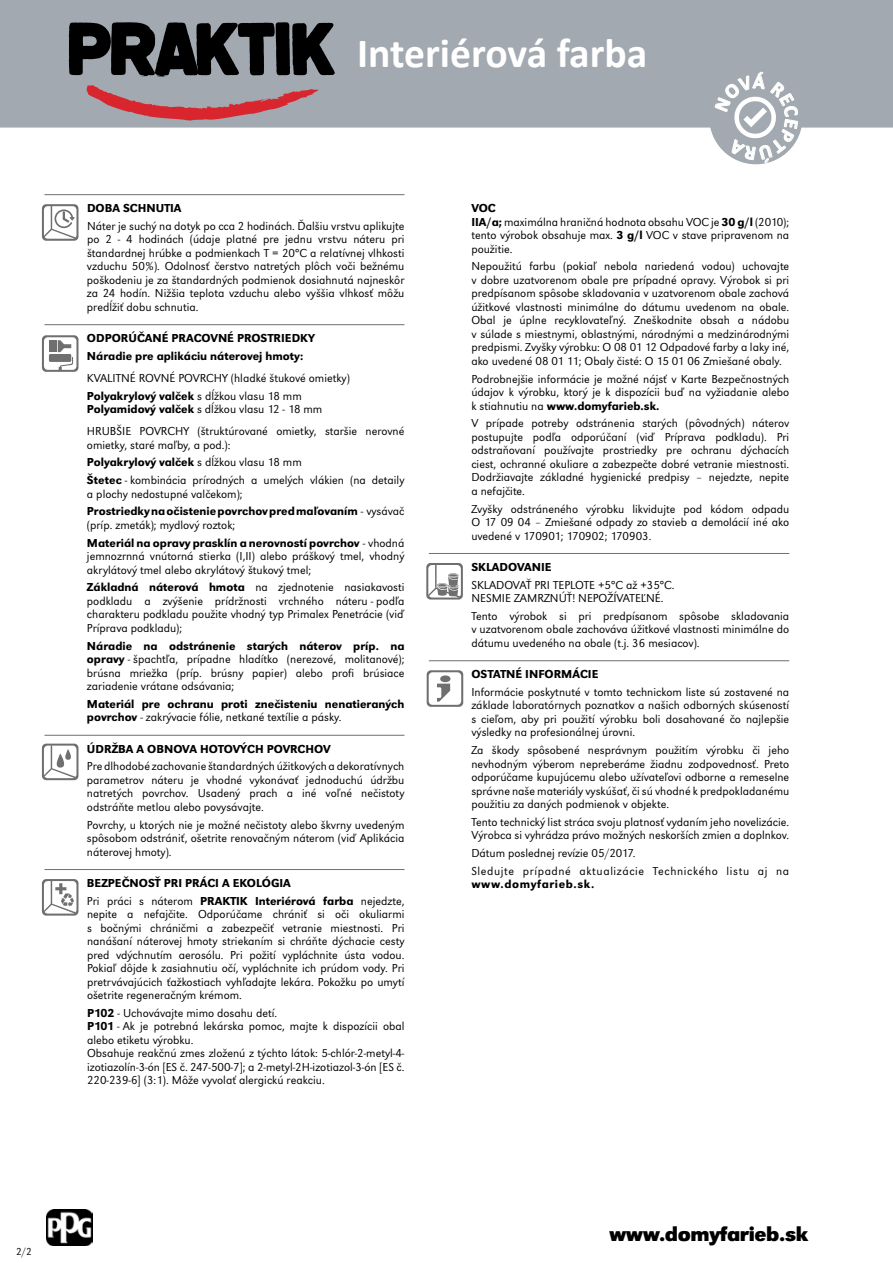
<style>
.page{position:relative;width:893px;height:1263px;background:#fff}
.page>*{position:absolute;margin:0;border:0;box-sizing:border-box;transform-origin:0 0}
.t1{font:700 41.7px "Calibri";color:#fff}
.t2{font:700 21px "URW Grotesk TCE";letter-spacing:-.02em;color:#000}
.t3{font:300 12px/13.5px "URW Grotesk TCE";color:#000;text-align:justify}
.t4{font:500 12px/17.7px "URW Grotesk TCE";color:#000}
.t5{font:300 12px/17.7px "URW Grotesk TCE";letter-spacing:.05em;color:#000}
.t6{font:500 12px "URW Grotesk TCE";letter-spacing:.05em;color:#000}
.t7{font:300 10.5px "URW Grotesk TCE";color:#000}
.s1{font-weight:500}
.s2{font-weight:300}
</style>
<div class="page">
<div style="left:0;top:0;width:893px;height:128px;background:#a2a9b0"></div>
<svg style="left:87px;top:85px;width:232px;height:36px;background:#b28088"></svg>
<svg style="left:69px;top:22px;width:266px;height:55px;background:#36383b"></svg>
<hr style="left:44px;top:194px;width:360px;height:1px;background:#706f6f">
<hr style="left:44px;top:324px;width:360px;height:1px;background:#706f6f">
<hr style="left:44px;top:735px;width:360px;height:1px;background:#706f6f">
<hr style="left:44px;top:869px;width:360px;height:1px;background:#706f6f">
<svg style="left:42px;top:204px;width:36px;height:37px"></svg>
<svg style="left:42px;top:335px;width:36px;height:37px"></svg>
<svg style="left:42px;top:744px;width:36px;height:36px"></svg>
<svg style="left:42px;top:879px;width:36px;height:37px"></svg>
<hr style="left:429px;top:553px;width:360px;height:1px;background:#706f6f">
<hr style="left:429px;top:660px;width:360px;height:1px;background:#706f6f">
<svg style="left:426px;top:563px;width:37px;height:36px"></svg>
<svg style="left:427px;top:670px;width:36px;height:37px"></svg>
<div style="left:709px;top:71px;width:93px;height:93px;background:#a2a9b0;border-radius:50%"></div>
<img style="left:47px;top:1210px;width:45px;height:35px">
<svg style="left:714px;top:19px;width:84px;height:146px"></svg>
<h1 class="t1" style="left:357px;top:27px;width:292px">Interiérová farba</h1>
<p class="t4" style="left:87px;top:199px;width:96px">DOBA SCHNUTIA</p>
<p class="t3" style="left:87px;top:219px;width:319px">Náter je suchý na dotyk po cca 2 hodinách. Ďalšiu vrstvu aplikujte po 2 - 4 hodinách (údaje platné pre jednu vrstvu náteru pri štandardnej hrúbke a podmienkach T = 20°C a relatívnej vlhkosti vzduchu 50%). Odolnosť čerstvo natretých plôch voči bežnému poškodeniu je za štandardných podmienok dosiahnutá najneskôr za 24 hodín. Nižšia teplota vzduchu alebo vyššia vlhkosť môžu predĺžiť dobu schnutia.</p>
<p class="t4" style="left:87px;top:329px;width:229px">ODPORÚČANÉ PRACOVNÉ PROSTRIEDKY<br>Náradie pre aplikáciu náterovej hmoty:</p>
<p class="t3" style="left:87px;top:369px;width:265px;line-height:17.7px">KVALITNÉ ROVNÉ POVRCHY (hladké štukové omietky)<br><span class="s1">Polyakrylový valček</span> s dĺžkou vlasu 18 mm</p>
<p class="t3" style="left:87px;top:398px;width:319px;line-height:22px"><span class="s1">Polyamidový valček</span> s dĺžkou vlasu 12 - 18 mm<br>HRUBŠIE POVRCHY (štruktúrované omietky, staršie nerovné</p>
<p class="t3" style="left:87px;top:436px;width:319px;line-height:17.7px;text-align:left">omietky, staré maľby, a pod.):<br><span class="s1">Polyakrylový valček</span> s dĺžkou vlasu 18 mm<br><span class="s1">Štetec</span> - kombinácia prírodných a umelých vlákien (na detaily</p>
<p class="t4" style="left:87px;top:485px;width:319px"><span class="s2">a plochy nedostupné valčekom);<br></span>Prostriedky na očistenie povrchov pred maľovaním <span class="s2">- vysávač</span></p>
<p class="t4" style="left:87px;top:516px;width:319px"><span class="s2">(príp. zmeták); mydlový roztok;<br></span>Materiál na opravy prasklín a nerovností povrchov <span class="s2">- vhodná</span></p>
<p class="t3" style="left:87px;top:549px;width:319px">jemnozrnná vnútorná stierka (I,II) alebo práškový tmel, vhodný akrylátový tmel alebo akrylátový štukový tmel;</p>
<p class="t3" style="left:87px;top:581px;width:319px"><span class="s1">Základná náterová hmota</span> na zjednotenie nasiakavosti podkladu a zvýšenie prídržnosti vrchného náteru - podľa charakteru podkladu použite vhodný typ Primalex Penetrácie (viď Príprava podkladu);</p>
<p class="t3" style="left:87px;top:639px;width:319px"><span class="s1">Náradie na odstránenie starých náterov príp. na opravy</span> - špachtľa, prípadne hladítko (nerezové, molitanové); brúsna mriežka (príp. brúsny papier) alebo profi brúsiace zariadenie vrátane odsávania;</p>
<p class="t4" style="left:87px;top:697px;width:319px;line-height:13.5px">Materiál pre ochranu proti znečisteniu nenatieraných povrchov <span class="s2">- zakrývacie fólie, netkané textílie a pásky.</span></p>
<p class="t4" style="left:87px;top:740px;width:245px">ÚDRŽBA A OBNOVA HOTOVÝCH POVRCHOV</p>
<p class="t3" style="left:87px;top:760px;width:319px">Pre dlhodobé zachovanie štandardných úžitkových a dekoratívnych parametrov náteru je vhodné vykonávať jednoduchú údržbu natretých povrchov. Usadený prach a iné voľné nečistoty odstráňte metlou alebo povysávajte.</p>
<p class="t3" style="left:87px;top:818px;width:319px">Povrchy, u ktorých nie je možné nečistoty alebo škvrny uvedeným spôsobom odstrániť, ošetrite renovačným náterom (viď Aplikácia náterovej hmoty).</p>
<p class="t4" style="left:87px;top:874px;width:319px">BEZPEČNOSŤ PRI PRÁCI A EKOLÓGIA<br><span class="s2">Pri práci s náterom</span> PRAKTIK Interiérová farba <span class="s2">nejedzte,</span></p>
<p class="t3" style="left:87px;top:907px;width:319px">nepite a nefajčite. Odporúčame chrániť si oči okuliarmi s bočnými chráničmi a zabezpečiť vetranie miestnosti. Pri nanášaní náterovej hmoty striekaním si chráňte dýchacie cesty pred vdýchnutím aerosólu. Pri požití vypláchnite ústa vodou.<br>Pokiaľ dôjde k zasiahnutiu očí, vypláchnite ich prúdom vody. Pri pretrvávajúcich ťažkostiach vyhľadajte lekára. Pokožku po umytí ošetrite regeneračným krémom.</p>
<p class="t3" style="left:87px;top:1006px;width:319px;text-align:left"><span class="s1">P102</span> - Uchovávajte mimo dosahu detí.<br><span class="s1">P101</span> - Ak je potrebná lekárska pomoc, majte k dispozícii obal alebo etiketu výrobku.<br>Obsahuje reakčnú zmes zloženú z týchto látok: 5-chlór-2-metyl-4- izotiazolín-3-ón [ES č. 247-500-7]; a 2-metyl-2H-izotiazol-3-ón [ES č.<br>220-239-6] (3:1). Môže vyvolať alergickú reakciu.</p>
<p class="t3" style="left:471px;top:201px;width:319px;text-align:left"><span class="s1">VOC<br>IIA/a;</span> maximálna hraničná hodnota obsahu VOC je <span class="s1">30 g/l</span> (2010); tento výrobok obsahuje max. <span class="s1">3 g/l</span> VOC v stave pripravenom na použitie.</p>
<p class="t3" style="left:471px;top:260px;width:319px">Nepoužitú farbu (pokiaľ nebola nariedená vodou) uchovajte v dobre uzatvorenom obale pre prípadné opravy. Výrobok si pri predpísanom spôsobe skladovania v uzatvorenom obale zachová úžitkové vlastnosti minimálne do dátumu uvedenom na obale.<br>Obal je úplne recyklovateľný. Zneškodnite obsah a nádobu v súlade s miestnymi, oblastnými, národnými a medzinárodnými predpismi. Zvyšky výrobku: O 08 01 12 Odpadové farby a laky iné, ako uvedené 08 01 11; Obaly čisté: O 15 01 06 Zmiešané obaly.</p>
<p class="t3" style="left:471px;top:372px;width:319px">Podrobnejšie informácie je možné nájsť v Karte Bezpečnostných údajov k výrobku, ktorý je k dispozícii buď na vyžiadanie alebo k stiahnutiu na <span class="s1">www.domyfarieb.sk.</span></p>
<p class="t3" style="left:471px;top:417px;width:319px">V prípade potreby odstránenia starých (pôvodných) náterov postupujte podľa odporúčaní (viď Príprava podkladu). Pri odstraňovaní používajte prostriedky pre ochranu dýchacích ciest, ochranné okuliare a zabezpečte dobré vetranie miestnosti.<br>Dodržiavajte základné hygienické predpisy – nejedzte, nepite a nefajčite.</p>
<p class="t3" style="left:471px;top:502px;width:319px">Zvyšky odstráneného výrobku likvidujte pod kódom odpadu O 17 09 04 – Zmiešané odpady zo stavieb a demolácií iné ako uvedené v 170901; 170902; 170903.</p>
<p class="t4" style="left:471px;top:558px;width:82px">SKLADOVANIE</p>
<p class="t3" style="left:471px;top:578px;width:205px">SKLADOVAŤ PRI TEPLOTE +5°C až +35°C.<br>NESMIE ZAMRZNÚŤ! NEPOŽÍVATEĽNÉ.</p>
<p class="t3" style="left:471px;top:609px;width:319px">Tento výrobok si pri predpísanom spôsobe skladovania v uzatvorenom obale zachováva úžitkové vlastnosti minimálne do dátumu uvedeného na obale (t.j. 36 mesiacov).</p>
<p class="t4" style="left:471px;top:665px;width:129px">OSTATNÉ INFORMÁCIE</p>
<p class="t3" style="left:471px;top:685px;width:319px">Informácie poskytnuté v tomto technickom liste sú zostavené na základe laboratórnych poznatkov a našich odborných skúseností s cieľom, aby pri použití výrobku boli dosahované čo najlepšie výsledky na profesionálnej úrovni.</p>
<p class="t3" style="left:471px;top:743px;width:319px">Za škody spôsobené nesprávnym použitím výrobku či jeho nevhodným výberom nepreberáme žiadnu zodpovednosť. Preto odporúčame kupujúcemu alebo užívateľovi odborne a remeselne správne naše materiály vyskúšať, či sú vhodné k predpokladanému použitiu za daných podmienok v objekte.</p>
<p class="t3" style="left:471px;top:815px;width:319px">Tento technický list stráca svoju platnosť vydaním jeho novelizácie.<br>Výrobca si vyhrádza právo možných neskorších zmien a doplnkov.</p>
<p class="t5" style="left:471px;top:844px;width:319px">Dátum poslednej revízie 05/2017.<br>Sledujte prípadné aktualizácie Technického listu aj na</p>
<p class="t6" style="left:471px;top:877px;width:124px">www.domyfarieb.sk.</p>
<p class="t7" style="left:16px;top:1246px;width:17px">2/2</p>
<h2 class="t2" style="left:609px;top:1221px;width:201px">www.domyfarieb.sk</h2>
</div>
